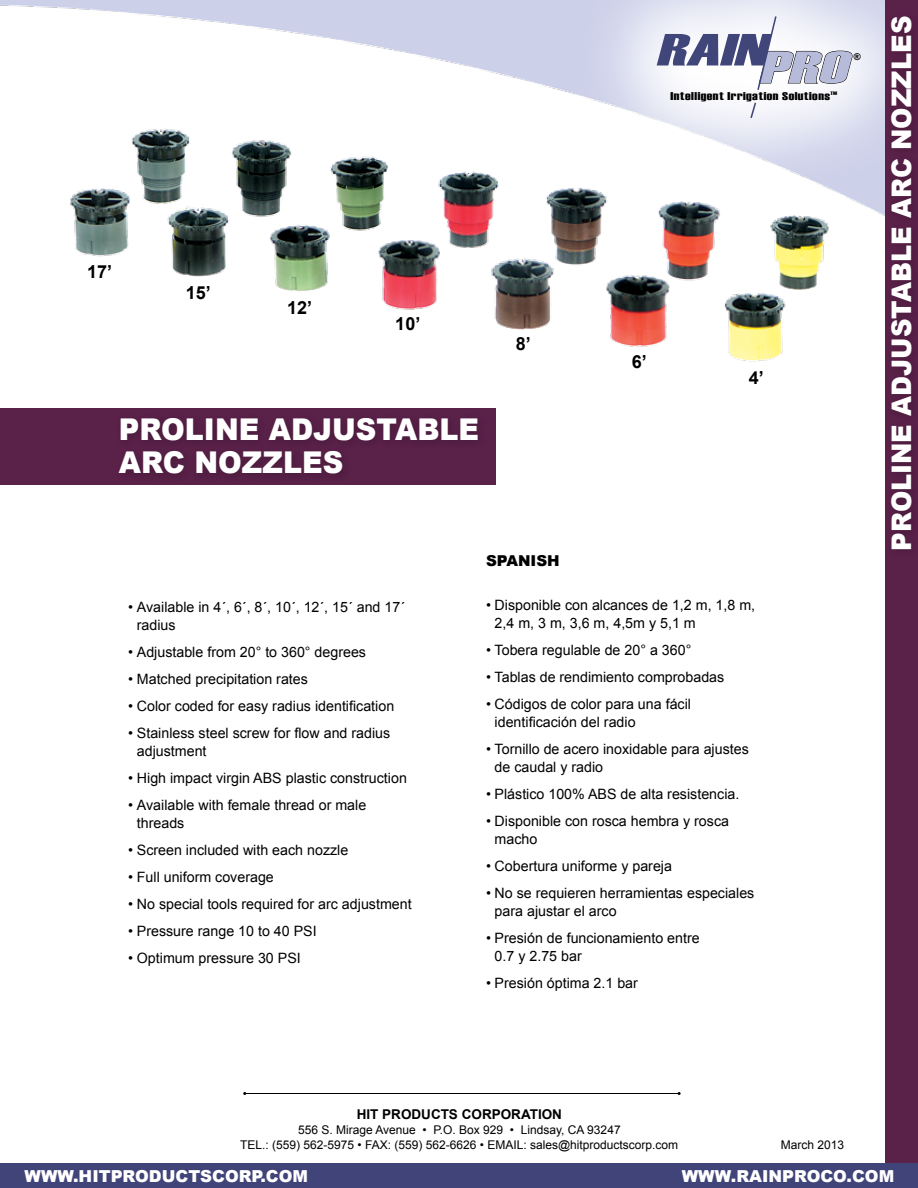
<style>
.page{position:relative;width:918px;height:1188px;background:#fff}
.page>*{position:absolute;margin:0;border:0;box-sizing:border-box;transform-origin:0 0}
.t1{font:italic 45px "Haettenschweiler";color:#40457a;scale:1.68 1}
.t2{font:italic 45px "Haettenschweiler";color:#b7bbda;scale:1.68 1}
.t3{font:900 30px/33px "Arial";color:#fff;scale:.95 1}
.t4{font:900 27px "Arial";color:#fff;scale:.95 1}
.t5{font:700 18px "Arial";color:#000}
.t6{font:900 16.5px "Arial";color:#fff}
.t7{font:900 15px "Arial";color:#000}
.t8{font:14.25px/18px "Arial";color:#000}
.t9{font:700 13.5px "Arial";color:#000}
.t10{font:12px/15px "Arial";color:#000;text-align:center}
.t11{font:11.25px "Haettenschweiler";letter-spacing:.03em;color:#000;scale:1.4 1}
.t12{font:900 9.45px "Arial";color:#000}
.t13{font:5.1px "Haettenschweiler";color:#000;scale:1.4 1}
</style>
<div class="page">
<img style="left:0;top:0;width:886px;height:251px">
<svg style="left:571px;top:0;width:315px;height:203px"></svg>
<svg style="left:736px;top:14px;width:118px;height:79px"></svg>
<hr style="left:245px;top:1093px;width:434px;height:1px;background:#000">
<div style="left:886px;top:0;width:32px;height:1188px;background:#5a2149"></div>
<div style="left:0;top:1164px;width:918px;height:24px;background:#404479"></div>
<div style="left:886px;top:11px;width:32px;height:548px;background:#531e43"></div>
<img style="left:39px;top:95px;width:819px;height:267px">
<div style="left:0;top:409px;width:496px;height:76px;background:#5a2149"></div>
<div style="left:114px;top:412px;width:374px;height:72px;background:#561f45"></div>
<h1 class="t1" style="left:655px;top:19px;width:77px">rAIN</h1>
<h1 class="t2" style="left:758px;top:37px;width:64px">PRO</h1>
<p class="t12" style="left:854px;top:50px;width:9px">®</p>
<p class="t11" style="left:671px;top:88px;width:115px">Intelligent Irrigation Solutions</p>
<p class="t13" style="left:830px;top:90px;width:6px">TM</p>
<p class="t5" style="left:87px;top:259px;width:27px">17’</p>
<p class="t5" style="left:186px;top:280px;width:27px">15’</p>
<p class="t5" style="left:287px;top:295px;width:27px">12’</p>
<p class="t5" style="left:395px;top:312px;width:27px">10’</p>
<h2 class="t3" style="left:119px;top:412px;width:336px">PROLINE ADJUSTABLE<br>ARC NOZZLE</h2>
<h2 class="t3" style="left:323px;top:445px;width:23px">S</h2>
<p class="t5" style="left:516px;top:332px;width:17px">8’</p>
<p class="t5" style="left:632px;top:350px;width:17px">6’</p>
<p class="t5" style="left:749px;top:366px;width:17px">4’</p>
<p class="t8" style="left:137px;top:598px;width:270px;text-indent:-9px">• Available in 4´, 6´, 8´, 10´, 12´, 15´ and 17´ radius</p>
<p class="t8" style="left:128px;top:643px;width:239px">• Adjustable from 20° to 360° degrees</p>
<p class="t8" style="left:128px;top:670px;width:181px">• Matched precipitation rates</p>
<p class="t8" style="left:128px;top:697px;width:268px">• Color coded for easy radius identification</p>
<p class="t8" style="left:137px;top:724px;width:255px;text-indent:-9px">• Stainless steel screw for flow and radius adjustment</p>
<p class="t8" style="left:128px;top:769px;width:280px">• High impact virgin ABS plastic construction</p>
<p class="t8" style="left:137px;top:796px;width:231px;text-indent:-9px">• Available with female thread or male threads</p>
<p class="t8" style="left:128px;top:841px;width:222px">• Screen included with each nozzle</p>
<p class="t8" style="left:128px;top:868px;width:147px">• Full uniform coverage</p>
<p class="t8" style="left:128px;top:895px;width:285px">• No special tools required for arc adjustment</p>
<p class="t8" style="left:128px;top:922px;width:190px">• Pressure range 10 to 40 PSI</p>
<p class="t8" style="left:128px;top:949px;width:174px">• Optimum pressure 30 PSI</p>
<p class="t7" style="left:486px;top:550px;width:12px">SPANISH</p>
<p class="t8" style="left:495px;top:597px;width:262px;text-indent:-9px">• Disponible con alcances de 1,2 m, 1,8 m,<br>2,4 m, 3 m, 3,6 m, 4,5m y 5,1 m</p>
<p class="t8" style="left:486px;top:642px;width:207px">• Tobera regulable de 20° a 360°</p>
<p class="t8" style="left:486px;top:669px;width:240px">• Tablas de rendimiento comprobadas</p>
<p class="t8" style="left:495px;top:696px;width:198px;text-indent:-9px">• Códigos de color para una fácil identificación del radio</p>
<p class="t8" style="left:495px;top:741px;width:256px;text-indent:-9px">• Tornillo de acero inoxidable para ajustes de caudal y radio</p>
<p class="t8" style="left:486px;top:786px;width:255px">• Plástico 100% ABS de alta resistencia.</p>
<p class="t8" style="left:495px;top:813px;width:236px;text-indent:-9px">• Disponible con rosca hembra y rosca macho</p>
<p class="t8" style="left:486px;top:858px;width:188px">• Cobertura uniforme y pareja</p>
<p class="t8" style="left:495px;top:885px;width:261px;text-indent:-9px">• No se requieren herramientas especiales para ajustar el arco</p>
<p class="t8" style="left:495px;top:930px;width:207px;text-indent:-9px">• Presión de funcionamiento entre<br>0.7 y 2.75 bar</p>
<p class="t8" style="left:486px;top:975px;width:153px">• Presión óptima 2.1 bar</p>
<h3 class="t4" style="left:882px;top:550px;width:562px;rotate:-90deg">PROLIN E ADJUSTABLE ARC NOZZLES</h3>
<p class="t9" style="left:357px;top:1106px;width:207px">HIT PRODUCTS CORPORATION</p>
<p class="t10" style="left:240px;top:1123px;width:440px">556 S. Mirage Avenue • P.O. Box 929 • Lindsay, CA 93247<br>TEL.: (559) 562-5975 • FAX: (559) 562-6626 • EMAIL: sales@hitproductscorp.com</p>
<p class="t10" style="left:781px;top:1138px;width:65px">March 2013</p>
<p class="t6" style="left:25px;top:1164px;width:285px">WWW.HITPRODUCTSCORP.COM</p>
<p class="t6" style="left:682px;top:1164px;width:214px">WWW.RAINPROCO.COM</p>
</div>
